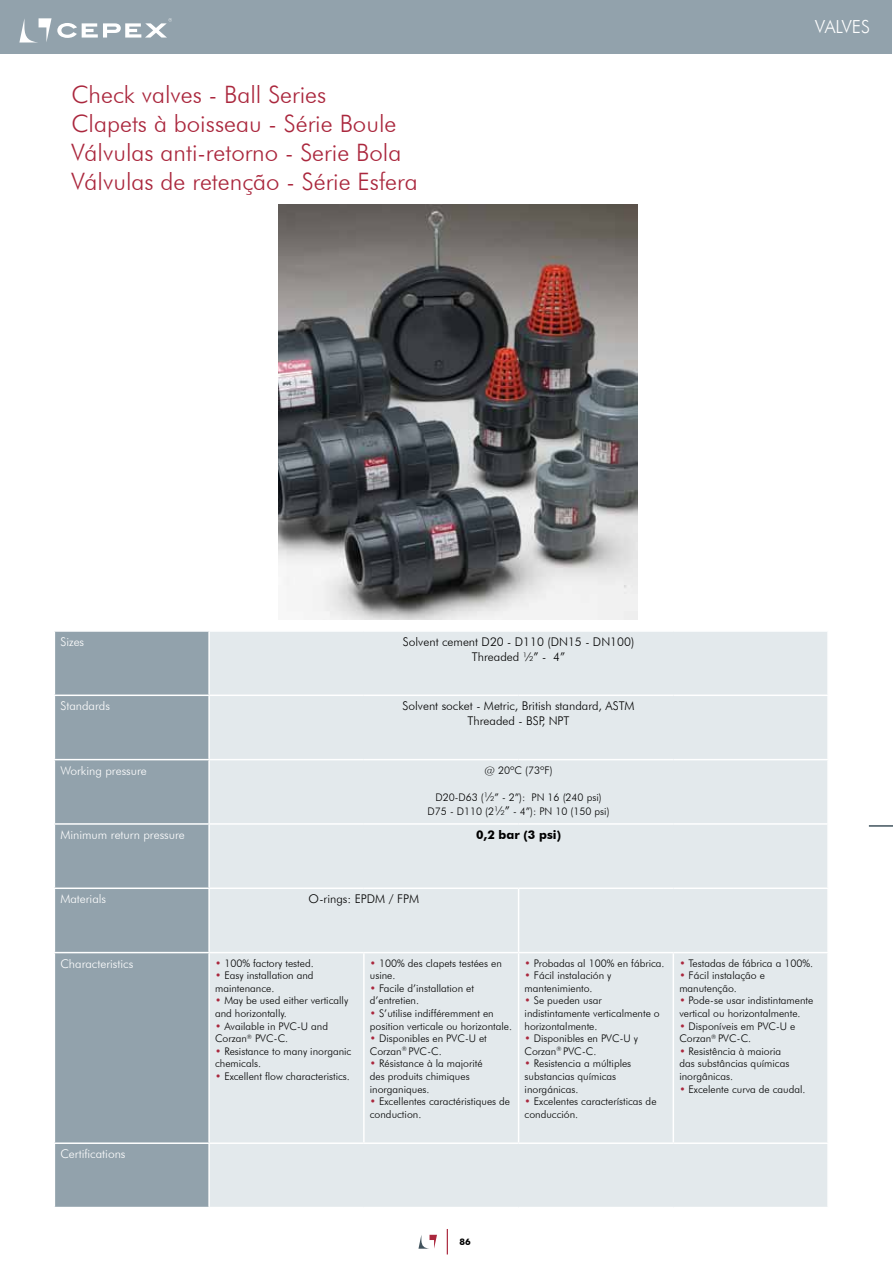
<style>
.page{position:relative;width:893px;height:1263px;background:#fff}
.page>*{position:absolute;margin:0;border:0;box-sizing:border-box;transform-origin:0 0}
.t1{font:300 24px/28.8px "Futura BT";color:#aa273d}
.t2{font:300 18px "Futura BT";color:#fff}
.t3{font:300 12px/14.4px "Futura BT";color:#000;text-align:center}
.t4{font:300 12px "Futura BT";color:#fff}
.t5{font:700 12px "Futura BT";color:#000}
.t6{font:300 10.5px/12.6px "Futura BT";color:#000}
.t7{font:700 9px "Futura BT";color:#000}
.s1{font-size:12px}
.s2{color:#aa273d}
</style>
<div class="page">
<div style="left:0;top:0;width:891px;height:54px;background:#92a2ac"></div>
<svg style="left:418px;top:1235px;width:19px;height:14px"></svg>
<svg style="left:447px;top:1229px;width:1px;height:25px"></svg>
<svg style="left:19px;top:18px;width:153px;height:25px"></svg>
<hr style="left:869px;top:825px;width:24px;height:2px;background:#40535d">
<div style="left:55px;top:632px;width:153px;height:575px;background:#92a2ac"></div>
<div style="left:210px;top:632px;width:617px;height:575px;background:#e3e9ec"></div>
<hr style="left:54px;top:694px;width:155px;height:2px;background:#fff">
<hr style="left:209px;top:694px;width:155px;height:2px;background:#fff">
<hr style="left:364px;top:694px;width:155px;height:2px;background:#fff">
<hr style="left:519px;top:694px;width:154px;height:2px;background:#fff">
<hr style="left:673px;top:694px;width:156px;height:2px;background:#fff">
<hr style="left:54px;top:759px;width:155px;height:1px;background:#fff">
<hr style="left:209px;top:759px;width:155px;height:1px;background:#fff">
<hr style="left:364px;top:759px;width:155px;height:1px;background:#fff">
<hr style="left:519px;top:759px;width:154px;height:1px;background:#fff">
<hr style="left:673px;top:759px;width:156px;height:1px;background:#fff">
<hr style="left:54px;top:823px;width:155px;height:2px;background:#fff">
<hr style="left:209px;top:823px;width:155px;height:2px;background:#fff">
<hr style="left:364px;top:823px;width:155px;height:2px;background:#fff">
<hr style="left:519px;top:823px;width:154px;height:2px;background:#fff">
<hr style="left:673px;top:823px;width:156px;height:2px;background:#fff">
<hr style="left:54px;top:887px;width:155px;height:2px;background:#fff">
<hr style="left:209px;top:887px;width:155px;height:2px;background:#fff">
<hr style="left:364px;top:887px;width:155px;height:2px;background:#fff">
<hr style="left:519px;top:887px;width:154px;height:2px;background:#fff">
<hr style="left:518px;top:889px;width:1px;height:63px;background:#fff">
<hr style="left:673px;top:887px;width:156px;height:2px;background:#fff">
<hr style="left:54px;top:952px;width:155px;height:1px;background:#fff">
<hr style="left:209px;top:952px;width:155px;height:1px;background:#fff">
<hr style="left:364px;top:952px;width:155px;height:1px;background:#fff">
<hr style="left:363px;top:953px;width:2px;height:189px;background:#fff">
<hr style="left:519px;top:952px;width:154px;height:1px;background:#fff">
<hr style="left:518px;top:953px;width:1px;height:189px;background:#fff">
<hr style="left:673px;top:952px;width:156px;height:1px;background:#fff">
<hr style="left:673px;top:953px;width:1px;height:189px;background:#fff">
<hr style="left:54px;top:1142px;width:155px;height:2px;background:#fff">
<hr style="left:209px;top:1142px;width:155px;height:2px;background:#fff">
<hr style="left:364px;top:1142px;width:155px;height:2px;background:#fff">
<hr style="left:519px;top:1142px;width:154px;height:2px;background:#fff">
<hr style="left:673px;top:1142px;width:156px;height:2px;background:#fff">
<img style="left:279px;top:205px;width:359px;height:415px">
<h1 class="t1" style="left:71px;top:80px;width:348px">Check valves - Ball Series<br>Clapets à boisseau - Série Boule<br>Válvulas anti-retorno - Serie Bola<br>Válvulas de retenção - Série Esfera</h1>
<h2 class="t2" style="left:815px;top:15px;width:56px">VALVES</h2>
<p class="t4" style="left:60px;top:634px;width:25px">Sizes</p>
<p class="t3" style="left:403px;top:634px;width:233px">Solvent cement D20 - D110 (DN15 - DN100)<br>Threaded ½” - 4”</p>
<p class="t4" style="left:60px;top:699px;width:51px">Standards</p>
<p class="t3" style="left:402px;top:699px;width:234px">Solvent socket - Metric, British standard, ASTM<br>Threaded - BSP, NPT</p>
<p class="t4" style="left:60px;top:763px;width:88px">Working pressure</p>
<p class="t6" style="left:485px;top:763px;width:70px">@ 20ºC (73ºF)</p>
<p class="t6" style="left:428px;top:789px;width:183px;line-height:14.4px;text-align:center">D20-D63 (<span class="s1">½</span>” - 2”): PN 16 (240 psi)<br>D75 - D110 (2<span class="s1">½”</span> - 4”): PN 10 (150 psi)</p>
<p class="t4" style="left:60px;top:827px;width:126px">Minimum return pressure</p>
<p class="t5" style="left:476px;top:827px;width:86px">0,2 bar (3 psi)</p>
<p class="t4" style="left:60px;top:892px;width:47px">Materials</p>
<p class="t3" style="left:309px;top:892px;width:112px">O-rings: EPDM / FPM</p>
<p class="t4" style="left:60px;top:956px;width:74px">Characteristics</p>
<p class="t6" style="left:215px;top:956px;width:100px"><span class="s2">•</span> 100% factory tested.</p>
<p class="t6" style="left:215px;top:969px;width:100px"><span class="s2">•</span> Easy installation and maintenance.</p>
<p class="t6" style="left:215px;top:994px;width:135px"><span class="s2">•</span> May be used either vertically and horizontally.</p>
<p class="t6" style="left:215px;top:1019px;width:114px"><span class="s2">•</span> Available in PVC-U and<br>Corzan<sup>®</sup> PVC-C.</p>
<p class="t6" style="left:215px;top:1045px;width:138px"><span class="s2">•</span> Resistance to many inorganic chemicals.</p>
<p class="t6" style="left:215px;top:1070px;width:136px"><span class="s2">•</span> Excellent flow characteristics.</p>
<p class="t4" style="left:60px;top:1147px;width:67px">Certifications</p>
<p class="t6" style="left:370px;top:956px;width:134px"><span class="s2">•</span> 100% des clapets testées en usine.</p>
<p class="t6" style="left:370px;top:982px;width:106px"><span class="s2">•</span> Facile d’installation et d’entretien.</p>
<p class="t6" style="left:370px;top:1007px;width:144px"><span class="s2">•</span> S’utilise indifféremment en position verticale ou horizontale.</p>
<p class="t6" style="left:370px;top:1032px;width:118px"><span class="s2">•</span> Disponibles en PVC-U et<br>Corzan<sup>®</sup> PVC-C.</p>
<p class="t6" style="left:370px;top:1057px;width:114px"><span class="s2">•</span> Résistance à la majorité des produits chimiques inorganiques.</p>
<p class="t6" style="left:370px;top:1095px;width:142px"><span class="s2">•</span> Excellentes caractéristiques de conduction.</p>
<p class="t6" style="left:525px;top:956px;width:141px"><span class="s2">•</span> Probadas al 100% en fábrica.</p>
<p class="t6" style="left:525px;top:969px;width:88px"><span class="s2">•</span> Fácil instalación y mantenimiento.</p>
<p class="t6" style="left:525px;top:994px;width:137px"><span class="s2">•</span> Se pueden usar indistintamente verticalmente o horizontalmente.</p>
<p class="t6" style="left:525px;top:1032px;width:115px"><span class="s2">•</span> Disponibles en PVC-U y<br>Corzan<sup>®</sup> PVC-C.</p>
<p class="t6" style="left:525px;top:1057px;width:108px"><span class="s2">•</span> Resistencia a múltiples substancias químicas inorgánicas.</p>
<p class="t6" style="left:525px;top:1095px;width:133px"><span class="s2">•</span> Excelentes características de conducción.</p>
<p class="t6" style="left:679px;top:956px;width:135px"><span class="s2">•</span> Testadas de fábrica a 100%.</p>
<p class="t6" style="left:679px;top:969px;width:87px"><span class="s2">•</span> Fácil instalação e manutenção.</p>
<p class="t6" style="left:679px;top:994px;width:136px"><span class="s2">•</span> Pode-se usar indistintamente vertical ou horizontalmente.</p>
<p class="t6" style="left:679px;top:1019px;width:117px"><span class="s2">•</span> Disponíveis em PVC-U e<br>Corzan<sup>®</sup> PVC-C.</p>
<p class="t6" style="left:679px;top:1045px;width:112px"><span class="s2">•</span> Resistência à maioria das substâncias químicas inorgânicas.</p>
<p class="t6" style="left:679px;top:1082px;width:128px"><span class="s2">•</span> Excelente curva de caudal.</p>
<p class="t7" style="left:460px;top:1236px;width:13px">86</p>
</div>
